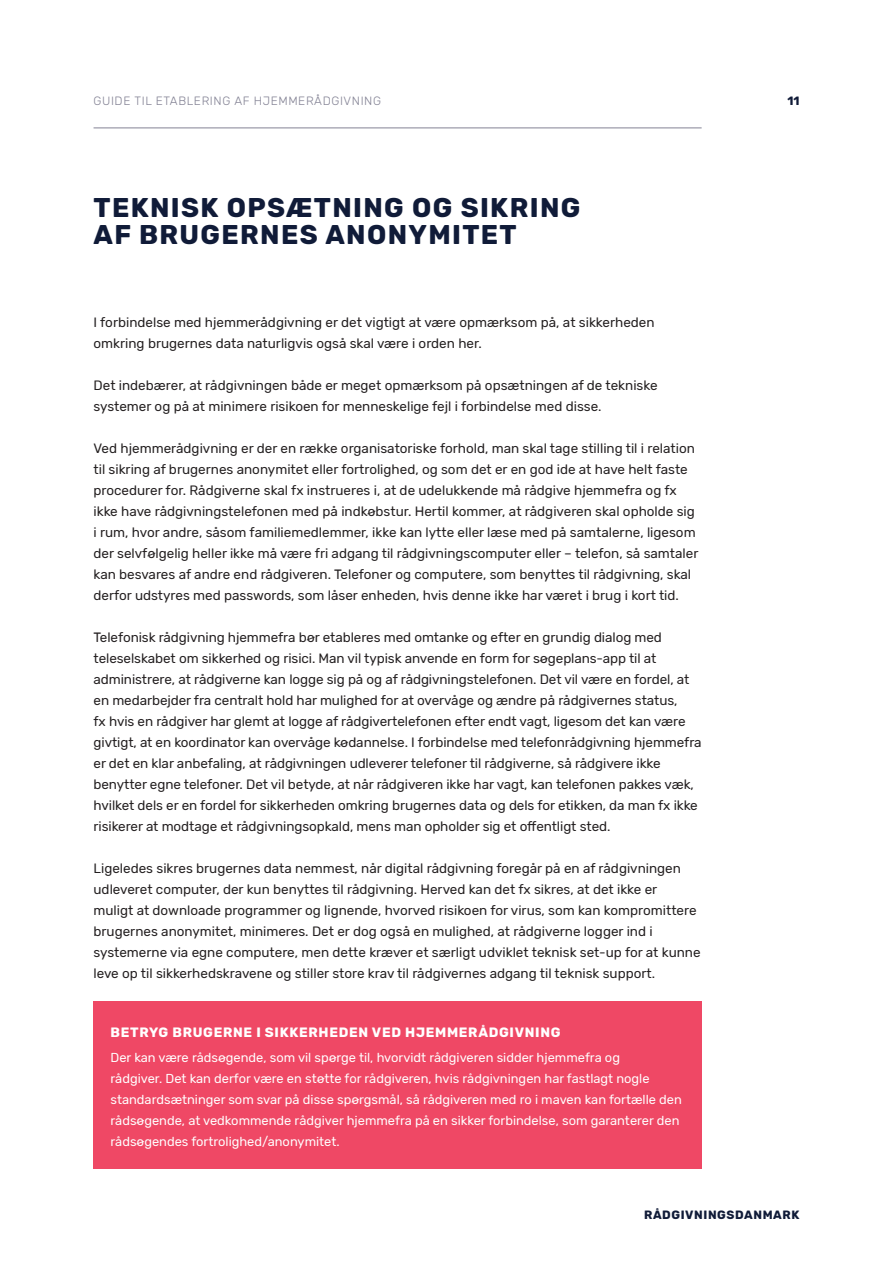
<style>
.page{position:relative;width:893px;height:1263px;background:#fff}
.page>*{position:absolute;margin:0;border:0;box-sizing:border-box;transform-origin:0 0}
.Niveau_1___Rubrikker{font:700 27px "Rubik";letter-spacing:.05em;color:#101b38}
.Brødtekst{font:13.5px/21px "Rubik";color:#231f20}
.Boks_Rubrik{font:700 13.5px "Rubik";letter-spacing:.05em;color:#fff}
.Boks_Brødtekst{font:12.9px/21px "Rubik";color:#fff}
.t1{font:300 12px "Rubik";letter-spacing:.05em;color:#838294}
.t2{font:700 12px "Rubik";letter-spacing:.05em;color:#101b38}
</style>
<div class="page">
<hr style="left:94px;top:128px;width:608px;height:1px;background:#838294">
<div style="left:94px;top:1001px;width:608px;height:168px;background:#ef4865"></div>
<p class="t1" style="left:94px;top:94px;width:289px">GUIDE TIL ETABLERING AF HJEMMERÅDGIVNING</p>
<p class="Niveau_1___Rubrikker" style="left:94px;top:191px;width:488px">TEKNISK OPSÆTNING OG SIKRING</p>
<p class="Niveau_1___Rubrikker" style="left:94px;top:218px;width:425px">AF BRUGERNES ANONYMITET</p>
<p class="Brødtekst" style="left:94px;top:312px;width:563px">I forbindelse med hjemmerådgivning er det vigtigt at være opmærksom på, at sikkerheden omkring brugernes data naturligvis også skal være i orden her.</p>
<p class="Brødtekst" style="left:94px;top:375px;width:566px">Det indebærer, at rådgivningen både er meget opmærksom på opsætningen af de tekniske systemer og på at minimere risikoen for menneskelige fejl i forbindelse med disse.</p>
<p class="Brødtekst" style="left:94px;top:438px;width:606px">Ved hjemmerådgivning er der en række organisatoriske forhold, man skal tage stilling til i relation til sikring af brugernes anonymitet eller fortrolighed, og som det er en god ide at have helt faste procedurer for. Rådgiverne skal fx instrueres i, at de udelukkende må rådgive hjemmefra og fx ikke have rådgivningstelefonen med på indkøbstur. Hertil kommer, at rådgiveren skal opholde sig i rum, hvor andre, såsom familiemedlemmer, ikke kan lytte eller læse med på samtalerne, ligesom der selvfølgelig heller ikke må være fri adgang til rådgivningscomputer eller – telefon, så samtaler kan besvares af andre end rådgiveren. Telefoner og computere, som benyttes til rådgivning, skal derfor udstyres med passwords, som låser enheden, hvis denne ikke har været i brug i kort tid.</p>
<p class="Brødtekst" style="left:94px;top:627px;width:610px">Telefonisk rådgivning hjemmefra bør etableres med omtanke og efter en grundig dialog med teleselskabet om sikkerhed og risici. Man vil typisk anvende en form for søgeplans-app til at administrere, at rådgiverne kan logge sig på og af rådgivningstelefonen. Det vil være en fordel, at en medarbejder fra centralt hold har mulighed for at overvåge og ændre på rådgivernes status,<br>fx hvis en rådgiver har glemt at logge af rådgivertelefonen efter endt vagt, ligesom det kan være givtigt, at en koordinator kan overvåge kødannelse. I forbindelse med telefonrådgivning hjemmefra er det en klar anbefaling, at rådgivningen udleverer telefoner til rådgiverne, så rådgivere ikke benytter egne telefoner. Det vil betyde, at når rådgiveren ikke har vagt, kan telefonen pakkes væk, hvilket dels er en fordel for sikkerheden omkring brugernes data og dels for etikken, da man fx ikke risikerer at modtage et rådgivningsopkald, mens man opholder sig et offentligt sted.</p>
<p class="Brødtekst" style="left:94px;top:858px;width:609px">Ligeledes sikres brugernes data nemmest, når digital rådgivning foregår på en af rådgivningen udleveret computer, der kun benyttes til rådgivning. Herved kan det fx sikres, at det ikke er<br>muligt at downloade programmer og lignende, hvorved risikoen for virus, som kan kompromittere brugernes anonymitet, minimeres. Det er dog også en mulighed, at rådgiverne logger ind i systemerne via egne computere, men dette kræver et særligt udviklet teknisk set-up for at kunne leve op til sikkerhedskravene og stiller store krav til rådgivernes adgang til teknisk support.</p>
<p class="Boks_Rubrik" style="left:111px;top:1024px;width:451px">BETRYG BRUGERNE I SIKKERHEDEN VED HJEMMERÅDGIVNING</p>
<p class="Boks_Brødtekst" style="left:111px;top:1047px;width:573px">Der kan være rådsøgende, som vil spørge til, hvorvidt rådgiveren sidder hjemmefra og<br>rådgiver. Det kan derfor være en støtte for rådgiveren, hvis rådgivningen har fastlagt nogle standardsætninger som svar på disse spørgsmål, så rådgiveren med ro i maven kan fortælle den rådsøgende, at vedkommende rådgiver hjemmefra på en sikker forbindelse, som garanterer den rådsøgendes fortrolighed/anonymitet.</p>
<p class="t2" style="left:787px;top:94px;width:14px">11</p>
<p class="t2" style="left:644px;top:1208px;width:157px">RÅDGIVNINGSDANMARK</p>
</div>
